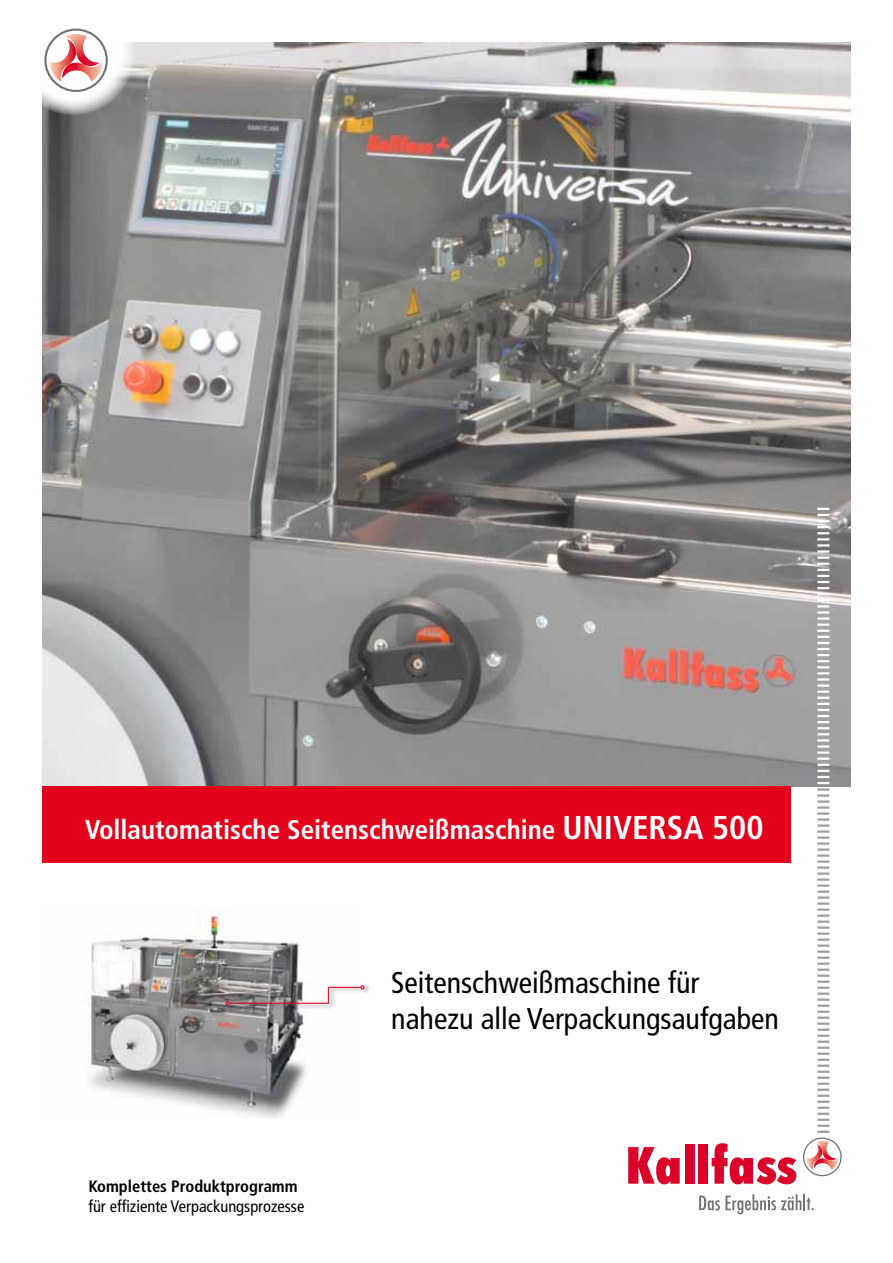
<style>
.page{position:relative;width:893px;height:1263px;background:#fff}
.page>*{position:absolute;margin:0;border:0;box-sizing:border-box;transform-origin:0 0}
.t1{font:condensed 30px/36px "Frutiger LT Std";color:#000}
.t2{font:700 condensed 27px "Frutiger LT Std";color:#fff}
.t3{font:condensed 16.5px "Frutiger LT Std";color:#000}
.t4{font:700 condensed 16.5px "Frutiger LT Std";color:#000}
.s1{font-size:33px}
</style>
<div class="page">
<img style="left:43px;top:43px;width:807px;height:744px">
<img style="left:88px;top:915px;width:219px;height:203px">
<div style="left:224px;top:982px;width:147px;height:29px;background:#000;opacity:.75"></div>
<svg style="left:226px;top:985px;width:138px;height:20px"></svg>
<svg style="left:42px;top:28px;width:93px;height:87px"></svg>
<div style="left:43px;top:787px;width:748px;height:76px;background:#e2001a"></div>
<svg style="left:628px;top:1147px;width:52px;height:37px"></svg>
<div style="left:685px;top:1144px;width:9px;height:40px;background:#da002a"></div>
<div style="left:699px;top:1144px;width:9px;height:40px;background:#da002a"></div>
<svg style="left:712px;top:1143px;width:84px;height:41px"></svg>
<svg style="left:803px;top:508px;width:39px;height:668px"></svg>
<svg style="left:699px;top:1194px;width:115px;height:20px"></svg>
<p class="t2" style="left:85px;top:814px;width:680px">Vollautomatische Seitenschweißmaschine <span class="s1">UNIVERSA 500</span></p>
<p class="t4" style="left:88px;top:1177px;width:211px">Komplettes Produktprogramm</p>
<p class="t3" style="left:88px;top:1197px;width:217px">für effiziente Verpackungsprozesse</p>
<p class="t1" style="left:391px;top:965px;width:389px">Seitenschweißmaschine für nahezu alle Verpackungsaufgaben</p>
</div>
